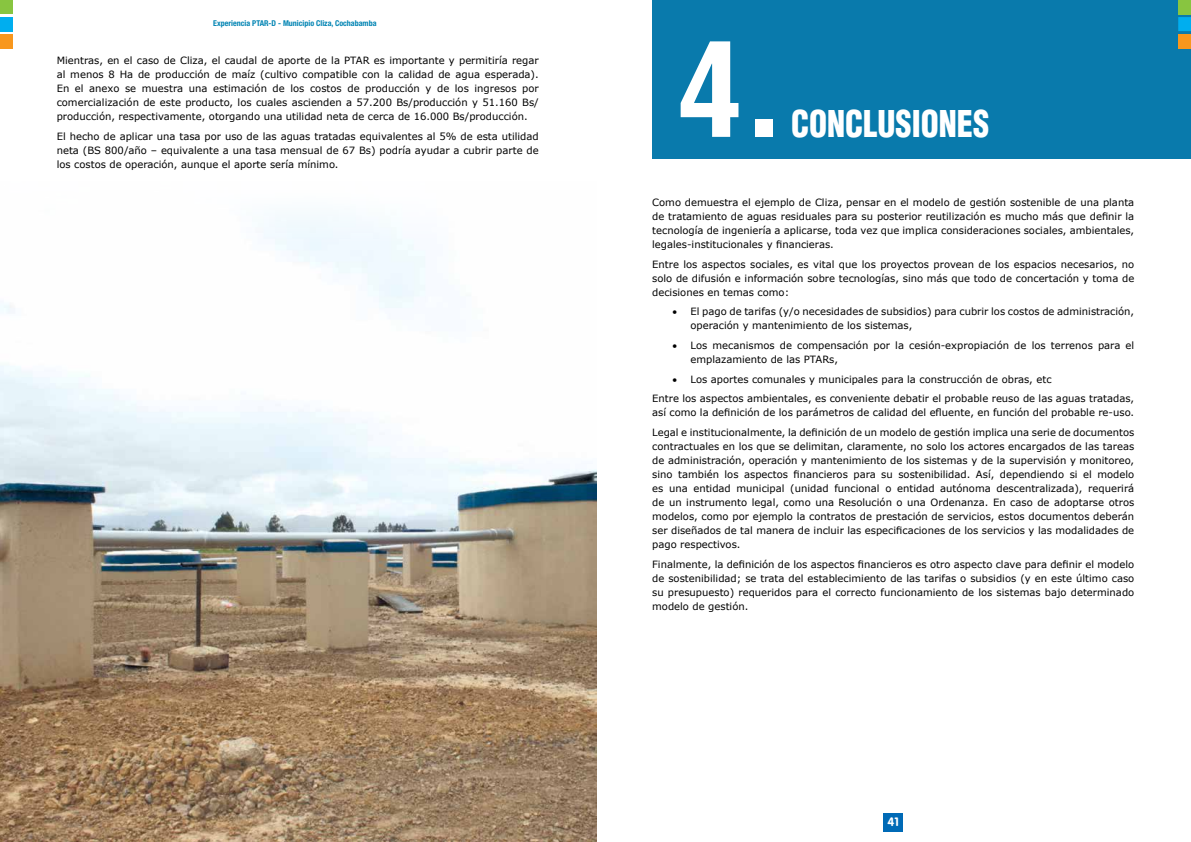
<style>
.page{position:relative;width:1191px;height:842px;background:#fff}
.page>*{position:absolute;margin:0;border:0;box-sizing:border-box;transform-origin:0 0}
.t1{font:700 condensed 129.4px "Helvetica LT Std";color:#fff}
.t2{font:900 condensed 36px "Helvetica LT Std";color:#fff;scale:.9 1}
.t3{font:700 12px "VAG Rounded Std";color:#fff}
.t4{font:10px/14px "Verdana";color:#000;text-align:justify}
.t5{font:700 condensed 8px "Helvetica Neue LT Std";color:#0084b3}
</style>
<div class="page">
<div style="left:0;top:0;width:13px;height:14px;background:#88c540"></div>
<div style="left:0;top:17px;width:13px;height:14px;background:#00aeef"></div>
<div style="left:0;top:34px;width:13px;height:14px;background:#f8971d"></div>
<div style="left:883px;top:813px;width:19px;height:18px;background:#006ab6"></div>
<div style="left:652px;top:0;width:539px;height:159px;background:#097aac"></div>
<div style="left:1178px;top:0;width:13px;height:14px;background:#88c540"></div>
<div style="left:1178px;top:17px;width:13px;height:14px;background:#00aeef"></div>
<div style="left:1178px;top:34px;width:13px;height:14px;background:#f8971d"></div>
<img style="left:0;top:215px;width:596px;height:627px">
<p class="t5" style="left:213px;top:18px;width:165px">Experiencia PTAR-D - Municipio Cliza, Cochabamba</p>
<p class="t4" style="left:57px;top:54px;width:483px">Mientras, en el caso de Cliza, el caudal de aporte de la PTAR es importante y permitiría regar al menos 8 Ha de producción de maíz (cultivo compatible con la calidad de agua esperada).<br>En el anexo se muestra una estimación de los costos de producción y de los ingresos por comercialización de este producto, los cuales ascienden a 57.200 Bs/producción y 51.160 Bs/ producción, respectivamente, otorgando una utilidad neta de cerca de 16.000 Bs/producción.</p>
<p class="t4" style="left:57px;top:129px;width:483px">El hecho de aplicar una tasa por uso de las aguas tratadas equivalentes al 5% de esta utilidad neta (BS 800/año – equivalente a una tasa mensual de 67 Bs) podría ayudar a cubrir parte de los costos de operación, aunque el aporte sería mínimo.</p>
<h1 class="t1" style="left:677px;top:9px;width:109px">4.</h1>
<h2 class="t2" style="left:791px;top:101px;width:222px">CONCLUSIONES</h2>
<p class="t4" style="left:652px;top:195px;width:483px">Como demuestra el ejemplo de Cliza, pensar en el modelo de gestión sostenible de una planta de tratamiento de aguas residuales para su posterior reutilización es mucho más que definir la tecnología de ingeniería a aplicarse, toda vez que implica consideraciones sociales, ambientales, legales-institucionales y financieras.</p>
<p class="t4" style="left:652px;top:257px;width:483px">Entre los aspectos sociales, es vital que los proyectos provean de los espacios necesarios, no solo de difusión e información sobre tecnologías, sino más que todo de concertación y toma de decisiones en temas como:</p>
<p class="t4" style="left:690px;top:305px;width:445px;text-indent:-18px">• El pago de tarifas (y/o necesidades de subsidios) para cubrir los costos de administración, operación y mantenimiento de los sistemas,</p>
<p class="t4" style="left:690px;top:338px;width:445px;text-indent:-18px">• Los mecanismos de compensación por la cesión-expropiación de los terrenos para el emplazamiento de las PTARs,</p>
<p class="t4" style="left:652px;top:369px;width:483px;line-height:19.7px;text-indent:20px">• Los aportes comunales y municipales para la construcción de obras, etc<br>Entre los aspectos ambientales, es conveniente debatir el probable reuso de las aguas tratadas,</p>
<p class="t4" style="left:652px;top:403px;width:483px;line-height:19.7px">así como la definición de los parámetros de calidad del efluente, en función del probable re-uso.<br>Legal e institucionalmente, la definición de un modelo de gestión implica una serie de documentos</p>
<p class="t4" style="left:652px;top:439px;width:483px">contractuales en los que se delimitan, claramente, no solo los actores encargados de las tareas de administración, operación y mantenimiento de los sistemas y de la supervisión y monitoreo, sino también los aspectos financieros para su sostenibilidad. Así, dependiendo si el modelo es una entidad municipal (unidad funcional o entidad autónoma descentralizada), requerirá de un instrumento legal, como una Resolución o una Ordenanza. En caso de adoptarse otros modelos, como por ejemplo la contratos de prestación de servicios, estos documentos deberán ser diseñados de tal manera de incluir las especificaciones de los servicios y las modalidades de pago respectivos.</p>
<p class="t4" style="left:652px;top:557px;width:483px">Finalmente, la definición de los aspectos financieros es otro aspecto clave para definir el modelo de sostenibilidad; se trata del establecimiento de las tarifas o subsidios (y en este último caso su presupuesto) requeridos para el correcto funcionamiento de los sistemas bajo determinado modelo de gestión.</p>
<p class="t3" style="left:887px;top:814px;width:13px">41</p>
</div>
